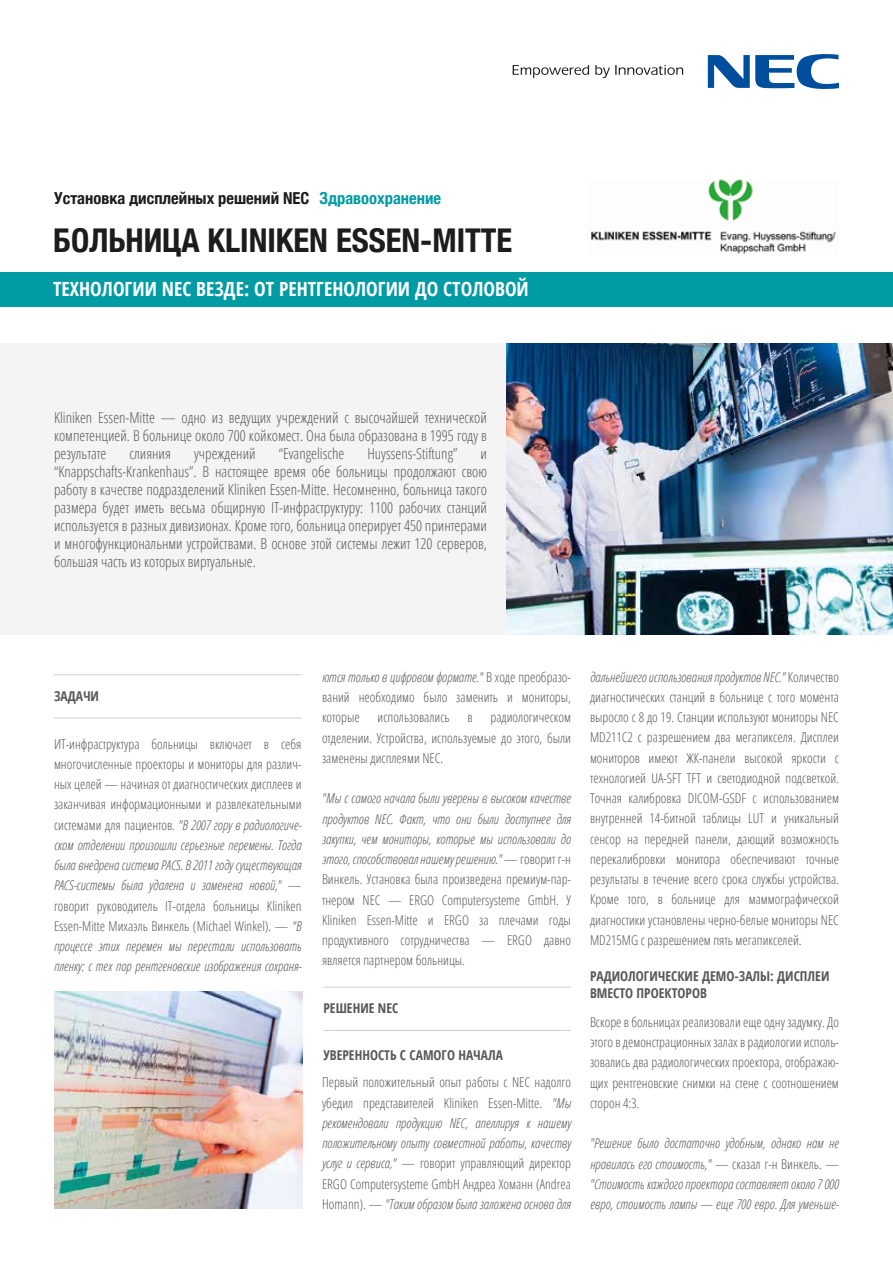
<style>
.page{position:relative;width:893px;height:1263px;background:#fff}
.page>*{position:absolute;margin:0;border:0;box-sizing:border-box;transform-origin:0 0}
.t1{font:700 condensed 32.7px "Helvetica Neue";color:#1d1c1b}
.t2{font:700 condensed 19.5px "Open Sans";color:#fff}
.t3{font:700 condensed 16.5px "Helvetica Neue";color:#1d1c1b}
.t4{font:300 condensed 15px/18px "Open Sans";color:#575756;text-align:justify}
.t5{font:300 condensed 13.5px/20.2px "Open Sans";color:#575756;text-align:justify}
.t6{font:italic 300 condensed 13.5px/20.2px "Open Sans";color:#575756;text-align:justify}
.t7{font:700 condensed 13.5px/16.2px "Open Sans";color:#575756}
.s1{color:#009ba3}
.s2{font-style:italic}
.s3{font-style:normal}
</style>
<div class="page">
<img style="left:506px;top:343px;width:387px;height:292px">
<hr style="left:54px;top:674px;width:247px;height:1px;background:#d1d2d7">
<hr style="left:54px;top:718px;width:247px;height:1px;background:#d1d2d7">
<svg style="left:513px;top:65px;width:76px;height:13px"></svg>
<svg style="left:595px;top:65px;width:88px;height:13px"></svg>
<svg style="left:708px;top:54px;width:131px;height:35px"></svg>
<div style="left:0;top:272px;width:893px;height:35px;background:#009ba3"></div>
<div style="left:0;top:343px;width:506px;height:292px;background:#f4f4f5"></div>
<hr style="left:323px;top:987px;width:248px;height:1px;background:#d1d2d7">
<hr style="left:323px;top:1030px;width:248px;height:1px;background:#d1d2d7">
<img style="left:54px;top:992px;width:249px;height:217px">
<img style="left:591px;top:179px;width:245px;height:75px">
<p class="t3" style="left:54px;top:184px;width:389px">Установка дисплейных решений NEC <span class="s1">Здравоохранение</span></p>
<h1 class="t1" style="left:53px;top:214px;width:461px">БОЛЬНИЦА KLINIKEN ESSEN-MITTE</h1>
<h2 class="t2" style="left:53px;top:275px;width:477px">ТЕХНОЛОГИИ NEC ВЕЗДЕ: ОТ РЕНТГЕНОЛОГИИ ДО СТОЛОВОЙ</h2>
<p class="t4" style="left:54px;top:408px;width:434px">Kliniken Essen-Mitte — одно из ведущих учреждений с высочайшей технической компетенцией. В больнице около 700 койкомест. Она была образована в 1995 году в результате</p>
<p class="t4" style="left:130px;top:444px;width:43px">слияния</p>
<p class="t4" style="left:194px;top:444px;width:63px">учреждений</p>
<p class="t4" style="left:279px;top:444px;width:67px">“Evangelische</p>
<p class="t4" style="left:367px;top:444px;width:92px">Huyssens-Stiftung”</p>
<p class="t4" style="left:54px;top:444px;width:434px;text-indent:427px">и “Knappschafts-Krankenhaus”. В настоящее время обе больницы продолжают свою работу в качестве подразделений Kliniken Essen-Mitte. Несомненно, больница такого размера будет иметь весьма общирную IT-инфраструктуру: 1100 рабочих станций используется в разных дивизионах. Кроме того, больница оперирует 450 принтерами и многофункциональнми устройствами. В основе этой системы лежит 120 серверов, большая часть из которых виртуальные.</p>
<p class="t7" style="left:54px;top:687px;width:47px">ЗАДАЧИ</p>
<p class="t5" style="left:54px;top:733px;width:249px">ИТ-инфраструктура больницы включает в себя многочисленные проекторы и мониторы для различ&shy;ных целей — начиная от диагностических дисплеев и заканчивая информационными и развлекательными системами для пациентов. <span class="s2">"В 2007 гору в радиологиче&shy;ском отделении произошли серьезные перемены. Тогда была внедрена система PACS. В 2011 году существующая PACS-системы была удалена и заменена новой,"</span> — говорит руководитель IT-отдела больницы Kliniken Essen-Mitte Михаэль Винкель (Michael Winkel). — <span class="s2">"В процессе этих перемен мы перестали использовать пленку: с тех пор рентгеновские изображения сохраня-</span></p>
<p class="t5" style="left:322px;top:666px;width:250px"><span class="s2">ются только в цифровом формате."</span> В ходе преобразо&shy;ваний необходимо было заменить и мониторы, которые</p>
<p class="t5" style="left:322px;top:707px;width:250px;text-indent:169px">радиологическом отделении. Устройства, используемые до этого, были заменены дисплеями NEC.</p>
<p class="t5" style="left:322px;top:788px;width:250px"><span class="s2">"Мы с самого начала были уверены в высоком качестве продуктов NEC. Факт, что они были доступнее для закупки, чем мониторы, которые мы использовали до этого, способствовал нашему решению."</span> — говорит г-н Винкель. Установка была произведена премиум-пар&shy;тнером NEC — ERGO Computersysteme GmbH. У Kliniken Essen-Mitte и ERGO за плечами годы продуктивного сотрудничества — ERGO давно является партнером больницы.</p>
<p class="t5" style="left:377px;top:707px;width:74px">использовались</p>
<p class="t5" style="left:468px;top:707px;width:7px">в</p>
<p class="t7" style="left:323px;top:1000px;width:76px">РЕШЕНИЕ NEC</p>
<p class="t7" style="left:323px;top:1047px;width:181px">УВЕРЕННОСТЬ С САМОГО НАЧАЛА</p>
<p class="t5" style="left:322px;top:1072px;width:250px">Первый положительный опыт работы с NEC надолго убедил представителей Kliniken Essen-Mitte. <span class="s2">"Мы рекомендовали продукцию NEC, апеллируя к нашему положительному опыту совместной работы, качеству услуг и сервиса,"</span> — говорит управляющий директор ERGO Computersysteme GmbH Андреа Хоманн (Andrea Homann). — <span class="s2">"Таким образом была заложена основа для</span></p>
<p class="t5" style="left:590px;top:666px;width:250px"><span class="s2">дальнейшего использования продуктов NEC."</span> Количество диагностических станций в больнице с того момента выросло с 8 до 19. Станции используют мониторы NEC MD211C2 с разрешением два мегапикселя. Дисплеи мониторов имеют ЖК-панели высокой яркости с технологией UA-SFT TFT и светодиодной подсветкой.<br>Точная калибровка DICOM-GSDF с использованием внутренней 14-битной таблицы LUT и уникальный сенсор на передней панели, дающий возможность перекалибровки монитора обеспечивают точные результаты в течение всего срока службы устройства.<br>Кроме того, в больнице для маммографической диагностики установлены черно-белые мониторы NEC MD215MG с разрешением пять мегапикселей.</p>
<p class="t7" style="left:590px;top:968px;width:241px">РАДИОЛОГИЧЕСКИЕ ДЕМО-ЗАЛЫ: ДИСПЛЕИ<br>ВМЕСТО ПРОЕКТОРОВ</p>
<p class="t5" style="left:590px;top:1011px;width:250px">Вскоре в больницах реализовали еще одну задумку. До этого в демонстрационных залах в радиологии исполь&shy;зовались два радиологических проектора, отображаю&shy;щих рентгеновские снимки на стене с соотношением сторон 4:3.</p>
<p class="t6" style="left:590px;top:1133px;width:250px">"Решение было достаточно удобным, однако нам не нравилась его стоимость," <span class="s3">— сказал г-н Винкель. — </span>"Стоимость каждого проектора составляет около 7 000 евро, стоимость лампы — еще 700 евро. Для уменьше-</p>
</div>
